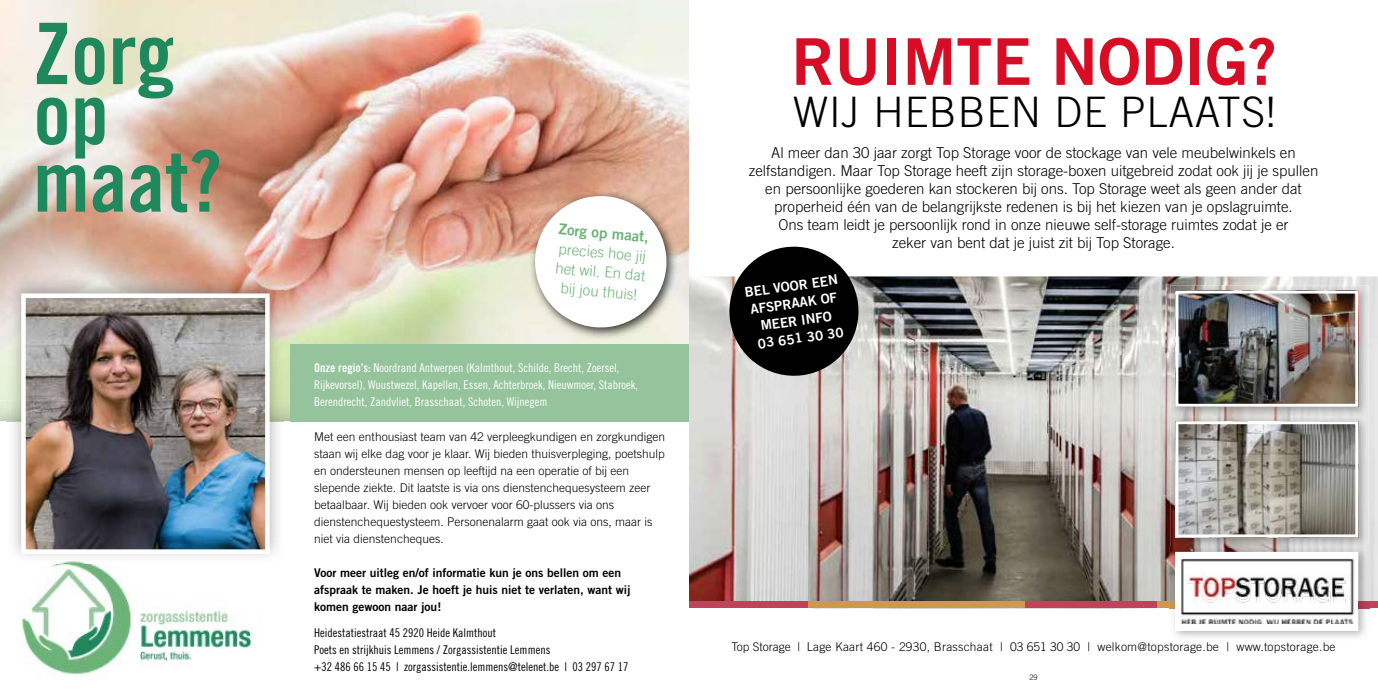
<style>
.page{position:relative;width:1378px;height:689px;background:#fff}
.page>*{position:absolute;margin:0;border:0;box-sizing:border-box;transform-origin:0 0}
.t1{font:84.9px/60px "Trade Gothic LT Std Bd Cn 20";color:#1f885d}
.t2{font:64.5px "Trade Gothic LT Std Bd 2";color:#d60d25}
.t3{font:300 42px "Trade Gothic LT Std";letter-spacing:.02em;color:#000}
.t4{font:300 15px/18px "Trade Gothic LT Std";color:#000;text-align:center}
.t5{font:300 15px/19.5px "Trade Gothic LT Std";color:#6db378;text-align:center}
.t6{font:15px "Trade Gothic LT Std Bd 2";color:#6db378}
.t7{font:13.5px/17.5px "Trade Gothic LT Std Bd 2";color:#fff;text-align:center}
.t8{font:300 12px/17px "Trade Gothic LT Std";color:#000}
.t9{font:12px/17px "Trade Gothic LT Std Cn 18";color:#fff}
.t10{font:12px/17px "Trade Gothic LT Std Cn 18";color:#000}
.t11{font:12px/17px "Trade Gothic LT Std Bd 2";color:#000}
.t12{font:300 12px "Trade Gothic LT Std";letter-spacing:.02em;color:#000}
.t13{font:300 7.5px "Trade Gothic LT Std";color:#000}
.s1{font-family:"Trade Gothic LT Std Bd Cn 20"}
</style>
<div class="page">
<img style="left:689px;top:276px;width:689px;height:325px">
<div style="left:689px;top:601px;width:123px;height:7px;background:#bd4459"></div>
<div style="left:808px;top:601px;width:217px;height:7px;background:#cd9851"></div>
<div style="left:1025px;top:601px;width:136px;height:7px;background:#bd4459"></div>
<div style="left:1157px;top:601px;width:170px;height:7px;background:#cd9851"></div>
<div style="left:1327px;top:601px;width:51px;height:7px;background:#bd4459"></div>
<img style="left:1170px;top:285px;width:199px;height:316px">
<img style="left:1179px;top:294px;width:175px;height:109px">
<div style="left:1175px;top:290px;width:183px;height:117px;border:3px solid #fff"></div>
<img style="left:1170px;top:416px;width:198px;height:1px">
<img style="left:1179px;top:425px;width:175px;height:108px">
<div style="left:1175px;top:421px;width:183px;height:116px;border:3px solid #fff"></div>
<img style="left:1170px;top:608px;width:199px;height:29px">
<svg style="left:1358px;top:601px;width:6px;height:7px"></svg>
<img style="left:1170px;top:546px;width:198px;height:2px">
<div style="left:1175px;top:552px;width:183px;height:78px;background:#fff"></div>
<img style="left:1180px;top:557px;width:174px;height:67px">
<img style="left:1187px;top:580px;width:158px;height:23px">
<svg style="left:725px;top:246px;width:138px;height:134px"></svg>
<img style="left:0;top:0;width:689px;height:400px">
<img style="left:529px;top:190px;width:149px;height:150px">
<svg style="left:532px;top:193px;width:137px;height:137px"></svg>
<img style="left:20px;top:564px;width:233px;height:111px">
<img style="left:7px;top:275px;width:276px;height:289px">
<img style="left:26px;top:298px;width:239px;height:251px">
<div style="left:21px;top:293px;width:249px;height:261px;border:4px solid #fff"></div>
<div style="left:290px;top:344px;width:399px;height:78px;background:#95c49c"></div>
<h1 class="t1" style="left:33px;top:23px;width:143px">Zorg op</h1>
<h1 class="t1" style="left:33px;top:151px;width:190px">maat?</h1>
<p class="t6" style="left:560px;top:220px;width:92px;rotate:5deg">Zorg op maat,</p>
<p class="t5" style="left:558px;top:238px;width:92px;rotate:5deg">precies hoe jij het wil. En dat bij jou thuis!</p>
<p class="t9" style="left:314px;top:359px;width:325px"><span class="s1">Onze regio’s:</span> Noordrand Antwerpen (Kalmthout, Schilde, Brecht, Zoersel,<br>Rijkevorsel), Wuustwezel, Kapellen, Essen, Achterbroek, Nieuwmoer, Stabroek,<br>Berendrecht, Zandvliet, Brasschaat, Schoten, Wijnegem</p>
<p class="t8" style="left:314px;top:428px;width:352px">Met een enthousiast team van 42 verpleegkundigen en zorgkundigen staan wij elke dag voor je klaar. Wij bieden thuisverpleging, poetshulp en ondersteunen mensen op leeftijd na een operatie of bij een slepende ziekte. Dit laatste is via ons dienstenchequesysteem zeer betaalbaar. Wij bieden ook vervoer voor 60-plussers via ons dienstenchequestysteem. Personenalarm gaat ook via ons, maar is niet via dienstencheques.</p>
<p class="t11" style="left:314px;top:564px;width:318px">Voor meer uitleg en/of informatie kun je ons bellen om een afspraak te maken. Je hoeft je huis niet te verlaten, want wij komen gewoon naar jou!</p>
<p class="t10" style="left:314px;top:624px;width:315px">Heidestatiestraat 45 2920 Heide Kalmthout<br>Poets en strijkhuis Lemmens / Zorgassistentie Lemmens<br>+32 486 66 15 45 | zorgassistentie.lemmens@telenet.be | 03 297 67 17</p>
<h2 class="t2" style="left:791px;top:22px;width:487px">RUIMTE NODIG?</h2>
<h3 class="t3" style="left:793px;top:87px;width:484px">WIJ HEBBEN DE PLAATS!</h3>
<p class="t4" style="left:748px;top:143px;width:571px">Al meer dan 30 jaar zorgt Top Storage voor de stockage van vele meubelwinkels en zelfstandigen. Maar Top Storage heeft zijn storage-boxen uitgebreid zodat ook jij je spullen en persoonlijke goederen kan stockeren bij ons. Top Storage weet als geen ander dat properheid één van de belangrijkste redenen is bij het kiezen van je opslagruimte.<br>Ons team leidt je persoonlijk rond in onze nieuwe self-storage ruimtes zodat je er<br>zeker van bent dat je juist zit bij Top Storage.</p>
<p class="t7" style="left:743px;top:283px;width:95px;rotate:-8deg">BEL VOOR EEN<br>AFSPRAAK OF<br>MEER INFO<br>03 651 30 30</p>
<p class="t12" style="left:731px;top:639px;width:606px">Top Storage | Lage Kaart 460 - 2930, Brasschaat | 03 651 30 30 | welkom@topstorage.be | www.topstorage.be</p>
<p class="t13" style="left:1029px;top:672px;width:10px">29</p>
</div>
